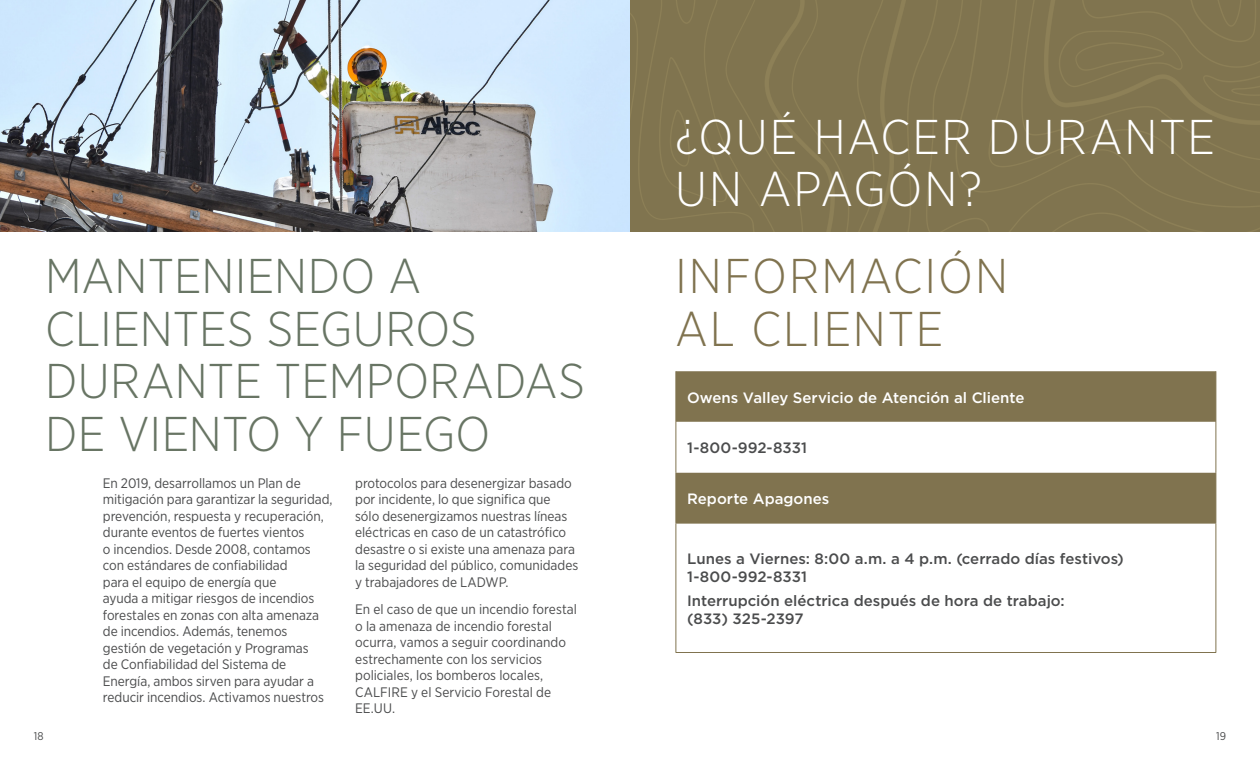
<style>
.page{position:relative;width:1260px;height:765px;background:#fff}
.page>*{position:absolute;margin:0;border:0;box-sizing:border-box;transform-origin:0 0}
.t1{font:300 48.75px/52.5px "Gotham Narrow";color:#687564}
.t2{font:300 48.75px/52.5px "Gotham Narrow";letter-spacing:.04em;color:#fff}
.t3{font:300 48.75px/52.5px "Gotham Narrow";letter-spacing:.04em;color:#80734f}
.t4{font:500 15px/18px "Gotham";color:#4b4c4d}
.t5{font:500 15px "Gotham";color:#fff}
.t6{font:13.75px/16.5px "Gotham Narrow";letter-spacing:-.005em;color:#4b4c4d}
.t7{font:11.25px "Gotham Narrow";color:#4b4c4d}
</style>
<div class="page">
<div style="left:630px;top:0;width:630px;height:232px;background:#80744f"></div>
<div style="left:677px;top:371px;width:539px;height:51px;background:#80734f"></div>
<svg style="left:677px;top:422px;width:539px;height:230px"></svg>
<hr style="left:676px;top:371px;width:1px;height:51px;background:#80734f">
<hr style="left:1216px;top:371px;width:1px;height:51px;background:#80734f">
<hr style="left:676px;top:422px;width:1px;height:50px;background:#80734f">
<hr style="left:1216px;top:422px;width:1px;height:50px;background:#80734f">
<hr style="left:676px;top:472px;width:1px;height:51px;background:#80734f">
<hr style="left:1216px;top:472px;width:1px;height:51px;background:#80734f">
<hr style="left:676px;top:523px;width:540px;height:1px;background:#80734f">
<hr style="left:676px;top:523px;width:1px;height:129px;background:#80734f">
<hr style="left:1216px;top:523px;width:1px;height:129px;background:#80734f">
<hr style="left:676px;top:652px;width:540px;height:1px;background:#80734f">
<svg style="left:0;top:0;width:630px;height:232px;background:#a7b0b8"></svg>
<h1 class="t1" style="left:45px;top:249px;width:542px">MANTENIENDO A<br>CLIENTES SEGUROS<br>DURANTE TEMPORADAS<br>DE VIENTO Y FUEGO</h1>
<p class="t6" style="left:103px;top:474px;width:231px">En 2019, desarrollamos un Plan de mitigación para garantizar la seguridad, prevención, respuesta y recuperación, durante eventos de fuertes vientos<br>o incendios. Desde 2008, contamos con estándares de confiabilidad<br>para el equipo de energía que<br>ayuda a mitigar riesgos de incendios forestales en zonas con alta amenaza de incendios. Además, tenemos gestión de vegetación y Programas<br>de Confiabilidad del Sistema de Energía, ambos sirven para ayudar a reducir incendios. Activamos nuestros</p>
<p class="t6" style="left:355px;top:474px;width:225px">protocolos para desenergizar basado por incidente, lo que significa que<br>sólo desenergizamos nuestras líneas eléctricas en caso de un catastrófico desastre o si existe una amenaza para la seguridad del público, comunidades y trabajadores de LADWP.</p>
<p class="t6" style="left:355px;top:601px;width:223px">En el caso de que un incendio forestal o la amenaza de incendio forestal ocurra, vamos a seguir coordinando estrechamente con los servicios policiales, los bomberos locales,<br>CALFIRE y el Servicio Forestal de<br>EE.UU.</p>
<h1 class="t2" style="left:675px;top:109px;width:542px">¿QUÉ HACER DURANTE<br>UN APAGÓN?</h1>
<h1 class="t3" style="left:675px;top:249px;width:335px">INFORMACIÓN<br>AL CLIENTE</h1>
<p class="t5" style="left:687px;top:387px;width:339px">Owens Valley Servicio de Atención al Cliente</p>
<p class="t4" style="left:687px;top:439px;width:122px">1-800-992-8331</p>
<p class="t5" style="left:687px;top:489px;width:144px">Reporte Apagones</p>
<p class="t4" style="left:687px;top:549px;width:438px">Lunes a Viernes: 8:00 a.m. a 4 p.m. (cerrado días festivos)<br>1-800-992-8331</p>
<p class="t4" style="left:687px;top:591px;width:379px">Interrupción eléctrica después de hora de trabajo: (833) 325-2397</p>
<p class="t7" style="left:34px;top:729px;width:11px">18</p>
<p class="t7" style="left:1216px;top:729px;width:12px">19</p>
</div>
